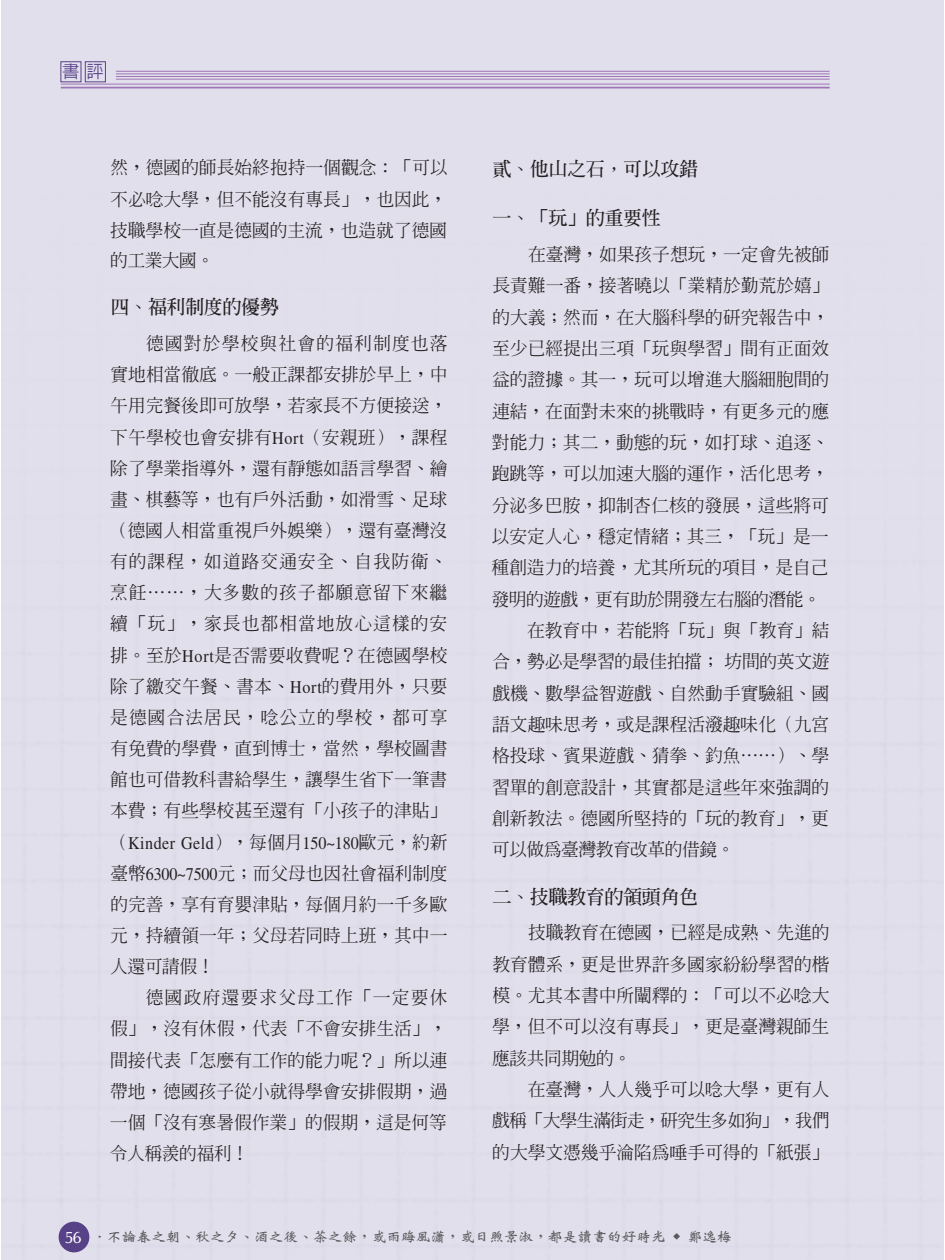
<style>
.page{position:relative;width:945px;height:1260px;background:#fff}
.page>*{position:absolute;margin:0;border:0;box-sizing:border-box;transform-origin:0 0}
.t1{font:19.25px "AR Ming B5 Bold E Ten B5 H";letter-spacing:-.03em;color:#231f20}
.t2{font:17.85px/31.2px "AR Ming B5 HK Medium E Ten B5 H";letter-spacing:-.005em;color:#231f20;text-align:justify}
.t3{font:17.85px "AR Ming B5 HK Medium E Ten B5 H";letter-spacing:-.03em;color:#231f20}
.t4{font:17.85px "Times";letter-spacing:.03em;color:#231f20;scale:.9 1}
.t5{font:17.85px "AR Ming B5 HK Medium E Ten B5 H";letter-spacing:-.025em;color:#231f20}
.t6{font:17.5px "AR Hei B5 Medium E Ten B5 H";color:#574187}
.t7{font:14px "AR Wei Bei B5 Bold E Ten B5 H";color:#58595b;scale:1.05 1}
.s1{font-family:"Times"}
.s2{font-family:"AR Ming B5 HK Medium E Ten B5 H"}
.s3{font-family:"CG Omega";font-size:16.62px;color:#fff}
</style>
<div class="page">
<div style="left:1px;top:0;width:943px;height:1260px;background:#e2dfed"></div>
<svg style="left:60px;top:61px;width:46px;height:21px"></svg>
<hr style="left:61px;top:87px;width:769px;height:1px;background:#9e76b4">
<hr style="left:61px;top:84px;width:769px;height:1px;background:#9e76b4">
<hr style="left:116px;top:79px;width:714px;height:1px;background:#9e76b4">
<hr style="left:116px;top:76px;width:714px;height:1px;background:#9e76b4">
<hr style="left:116px;top:74px;width:714px;height:1px;background:#9e76b4">
<hr style="left:116px;top:71px;width:714px;height:1px;background:#9e76b4">
<p class="t6" style="left:62px;top:65px;width:43px">書評</p>
<p class="t2" style="left:110px;top:155px;width:339px">然，德國的師長始終抱持一個觀念：「可以不必唸大學，但不能沒有專長」，也因此，技職學校一直是德國的主流，也造就了德國的工業大國。</p>
<p class="t1" style="left:110px;top:300px;width:170px">四、福利制度的優勢</p>
<p class="t2" style="left:110px;top:330px;width:339px;text-indent:36px">德國對於學校與社會的福利制度也落實地相當徹底。一般正課都安排於早上，中午用完餐後即可放學，若家長不方便接送，下午學校也會安排有<span class="s1">Hort</span>（安親班），課程除了學業指導外，還有靜態如語言學習、繪畫、棋藝等，也有戶外活動，如滑雪、足球（德國人相當重視戶外娛樂），還有臺灣沒有的課程，如道路交通安全、自我防衛、烹飪⋯⋯，大多數的孩子都願意留下來繼續「玩」，家長也都相當地放心這樣的安排。至於<span class="s1">Hort</span>是否需要收費呢？在德國學校除了繳交午餐、書本、<span class="s1">Hort</span>的費用外，只要是德國合法居民，唸公立的學校，都可享有免費的學費，直到博士，當然，學校圖書館也可借教科書給學生，讓學生省下一筆書本費；有些學校甚至還有「小孩子的津貼」</p>
<p class="t4" style="left:110px;top:836px;width:377px"><span class="s2">（</span>Kinder Geld<span class="s2">），每個月</span>150~180<span class="s2">歐元，約新</span></p>
<p class="t2" style="left:110px;top:860px;width:339px">臺幣<span class="s1">6300~7500</span>元；而父母也因社會福利制度的完善，享有育嬰津貼，每個月約一千多歐元，持續領一年；父母若同時上班，其中一人還可請假！</p>
<p class="t2" style="left:110px;top:984px;width:339px;text-indent:36px">德國政府還要求父母工作「一定要休假」，沒有休假，代表「不會安排生活」，間接代表「怎麼有工作的能力呢？」所以連帶地，德國孩子從小就得學會安排假期，過一個「沒有寒暑假作業」的假期，這是何等令人稱羨的福利！</p>
<p class="t1" style="left:492px;top:161px;width:207px">貳、他山之石，可以攻錯</p>
<p class="t1" style="left:492px;top:211px;width:170px">一、「玩」的重要性</p>
<p class="t2" style="left:528px;top:241px;width:303px">在臺灣，如果孩子想玩，一定會先被師</p>
<p class="t2" style="left:492px;top:272px;width:339px">長責難一番，接著曉以「業精於勤荒於嬉」</p>
<p class="t2" style="left:492px;top:304px;width:339px">的大義；然而，在大腦科學的研究報告中，</p>
<p class="t2" style="left:492px;top:335px;width:339px">至少已經提出三項「玩與學習」間有正面效</p>
<p class="t2" style="left:492px;top:366px;width:339px">益的證據。其一，玩可以增進大腦細胞間的</p>
<p class="t2" style="left:492px;top:398px;width:339px">連結，在面對未來的挑戰時，有更多元的應</p>
<p class="t2" style="left:492px;top:429px;width:339px">對能力；其二，動態的玩，如打球、追逐、</p>
<p class="t2" style="left:492px;top:460px;width:339px">跑跳等，可以加速大腦的運作，活化思考，</p>
<p class="t2" style="left:492px;top:492px;width:339px">分泌多巴胺，抑制杏仁核的發展，這些將可</p>
<p class="t2" style="left:492px;top:523px;width:339px">以安定人心，穩定情緒；其三，「玩」是一</p>
<p class="t2" style="left:491px;top:554px;width:339px">種創造力的培養，尤其所玩的項目，是自己</p>
<p class="t3" style="left:491px;top:592px;width:331px">發明的遊戲，更有助於開發左右腦的潛能。</p>
<p class="t2" style="left:527px;top:617px;width:304px">在教育中，若能將「玩」與「教育」結</p>
<p class="t5" style="left:492px;top:655px;width:339px">合，勢必是學習的最佳拍擋；坊間的英文遊</p>
<p class="t2" style="left:492px;top:680px;width:339px">戲機、數學益智遊戲、自然動手實驗組、國</p>
<p class="t2" style="left:492px;top:711px;width:339px">語文趣味思考，或是課程活潑趣味化（九宮</p>
<p class="t2" style="left:492px;top:742px;width:339px">格投球、賓果遊戲、猜拳、釣魚⋯⋯）、學</p>
<p class="t2" style="left:492px;top:774px;width:339px">習單的創意設計，其實都是這些年來強調的</p>
<p class="t2" style="left:492px;top:805px;width:339px">創新教法。德國所堅持的「玩的教育」，更</p>
<p class="t3" style="left:492px;top:843px;width:244px">可以做為臺灣教育改革的借鏡。</p>
<p class="t1" style="left:492px;top:889px;width:207px">二、技職教育的領頭角色</p>
<p class="t2" style="left:492px;top:919px;width:339px;text-indent:36px">技職教育在德國，已經是成熟、先進的教育體系，更是世界許多國家紛紛學習的楷模。尤其本書中所闡釋的：「可以不必唸大學，但不可以沒有專長」，更是臺灣親師生應該共同期勉的。</p>
<p class="t2" style="left:492px;top:1076px;width:339px;text-indent:36px">在臺灣，人人幾乎可以唸大學，更有人戲稱「大學生滿街走，研究生多如狗」，我們的大學文憑幾乎淪陷為唾手可得的「紙張」</p>
<p class="t7" style="left:65px;top:1231px;width:637px"><span class="s3">56</span> ．不論春之朝、秋之夕、酒之後、茶之餘，或雨晦風瀟，或日煦景淑，都是讀書的好時光 <sup>◆</sup> 鄭逸梅</p>
</div>
